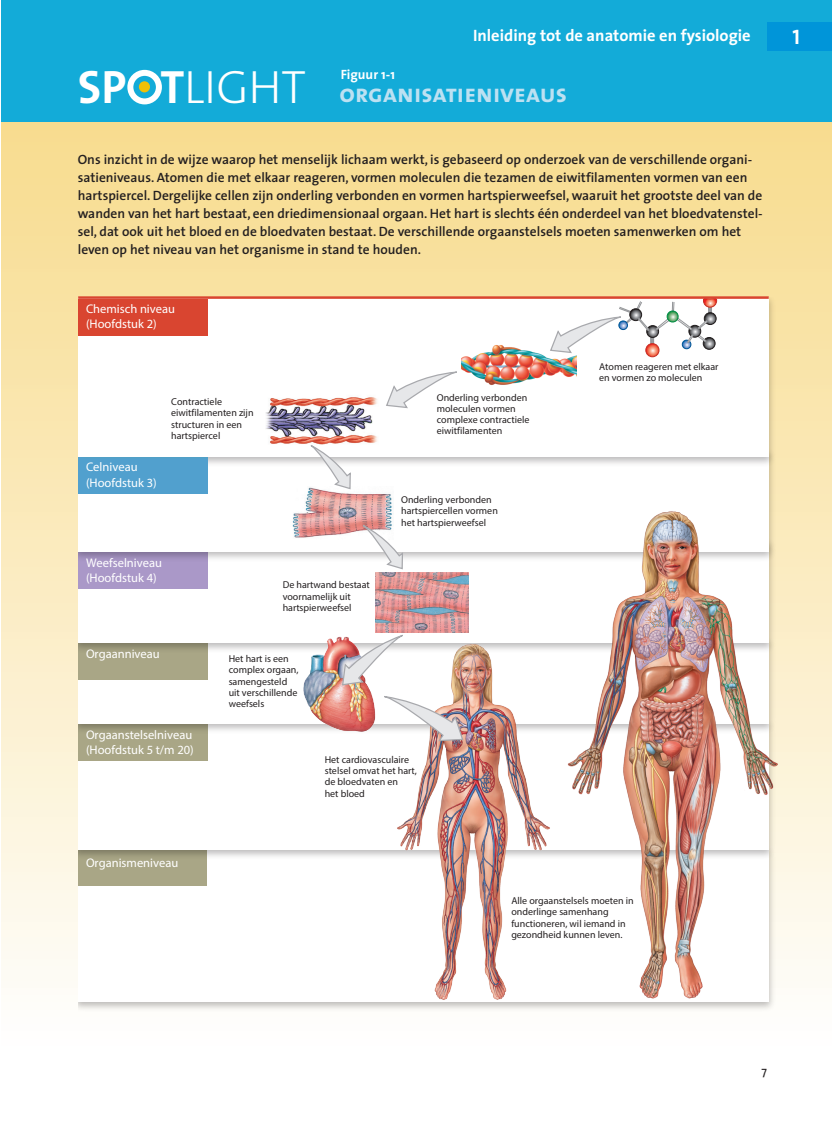
<style>
.page{position:relative;width:832px;height:1130px;background:#fff}
.page>*{position:absolute;margin:0;border:0;box-sizing:border-box;transform-origin:0 0}
.t1{font:25.5px "The Sans Bold Caps";color:#bde1f2}
.t2{font:21px "The Sans Bold Caps";color:#fff}
.t3{font:700 16.5px "The Sans";color:#fff}
.t4{font:600 13.5px/18px "The Sans";color:#231f20}
.t5{font:700 13.5px "The Sans";color:#fff}
.t6{font:700 condensed 12.45px/15px "Helvetica Neue LTW1 G";color:#fff}
.t7{font:12px "The Sans";color:#231f20}
.t8{font:10.05px/11.2px "Helvetica Neue LTW1 G";color:#231f20}
.s1{font-size:46.95px;color:#fff}
.s2{font-family:"The Sans Light Caps";font-size:46.95px;color:#fff}
</style>
<div class="page">
<div style="left:1px;top:0;width:831px;height:123px;background:#13abd8"></div>
<div style="left:127px;top:70px;width:35px;height:34px;border:6px solid #fff;border-radius:50%"></div>
<div style="left:139px;top:81px;width:11px;height:11px;background:#f0c008;border-radius:50%"></div>
<div style="left:767px;top:23px;width:65px;height:28px;background:#0095d9"></div>
<div style="left:1px;top:123px;width:831px;height:931px;background:linear-gradient(to bottom,#f8db8c,#fefefc)"></div>
<img style="left:78px;top:1001px;width:699px;height:10px">
<div style="left:78px;top:849px;width:690px;height:152px;background:#fff"></div>
<img style="left:206px;top:850px;width:352px;height:12px">
<div style="left:78px;top:722px;width:690px;height:127px;background:#fff"></div>
<div style="left:78px;top:640px;width:690px;height:84px;background:#fff"></div>
<div style="left:78px;top:541px;width:690px;height:101px;background:#fff"></div>
<div style="left:78px;top:451px;width:690px;height:101px;background:#fff"></div>
<img style="left:207px;top:297px;width:570px;height:172px">
<div style="left:78px;top:297px;width:690px;height:159px;background:#fff"></div>
<div style="left:78px;top:552px;width:130px;height:36px;background:#aa98c8"></div>
<div style="left:78px;top:456px;width:129px;height:37px;background:#51a0ce"></div>
<div style="left:78px;top:298px;width:130px;height:37px;background:#d94530"></div>
<svg style="left:78px;top:643px;width:130px;height:36px;background:#a4a181"></svg>
<div style="left:78px;top:849px;width:128px;height:36px;background:#a9a686"></div>
<div style="left:78px;top:724px;width:130px;height:36px;background:#a9a686"></div>
<svg style="left:646px;top:343px;width:13px;height:14px"></svg>
<div style="left:645px;top:343px;width:14px;height:14px;border:1px solid #c53124;border-radius:50%"></div>
<img style="left:462px;top:345px;width:114px;height:40px">
<img style="left:266px;top:397px;width:112px;height:48px">
<img style="left:292px;top:487px;width:100px;height:51px">
<img style="left:375px;top:572px;width:93px;height:60px">
<img style="left:395px;top:643px;width:157px;height:356px">
<img style="left:558px;top:494px;width:234px;height:515px">
<img style="left:302px;top:636px;width:74px;height:96px">
<svg style="left:310px;top:445px;width:42px;height:45px"></svg>
<svg style="left:362px;top:525px;width:42px;height:45px"></svg>
<svg style="left:549px;top:299px;width:168px;height:55px"></svg>
<svg style="left:386px;top:372px;width:71px;height:37px"></svg>
<svg style="left:341px;top:635px;width:63px;height:51px"></svg>
<svg style="left:383px;top:696px;width:81px;height:45px"></svg>
<hr style="left:78px;top:296px;width:690px;height:3px;background:#d94530">
<p class="t3" style="left:473px;top:21px;width:279px">Inleiding tot de anatomie en fysiologie</p>
<h2 class="t2" style="left:792px;top:19px;width:9px">1</h2>
<p class="t5" style="left:341px;top:63px;width:56px">Figuur 1-1</p>
<h1 class="t1" style="left:78px;top:72px;width:491px"><span class="s1">SP T</span><span class="s2">LIGHT</span> organisatieniveaus</h1>
<p class="t4" style="left:78px;top:150px;width:686px">Ons inzicht in de wijze waarop het menselijk lichaam werkt, is gebaseerd op onderzoek van de verschillende organi&shy;satieniveaus. Atomen die met elkaar reageren, vormen moleculen die tezamen de eiwitfilamenten vormen van een hartspiercel. Dergelijke cellen zijn onderling verbonden en vormen hartspierweefsel, waaruit het grootste deel van de wanden van het hart bestaat, een driedimensionaal orgaan. Het hart is slechts één onderdeel van het bloedvatenstel&shy;sel, dat ook uit het bloed en de bloedvaten bestaat. De verschillende orgaanstelsels moeten samenwerken om het leven op het niveau van het organisme in stand te houden.</p>
<p class="t6" style="left:86px;top:301px;width:91px">Chemisch niveau (Hoofdstuk 2)</p>
<p class="t6" style="left:86px;top:459px;width:72px">Celniveau (Hoofdstuk 3)</p>
<p class="t8" style="left:171px;top:396px;width:84px">Contractiele eiwitfilamenten zijn structuren in een hartspiercel</p>
<p class="t6" style="left:86px;top:554px;width:78px">Weefselniveau (Hoofdstuk 4)</p>
<p class="t6" style="left:86px;top:645px;width:75px">Orgaanniveau</p>
<p class="t8" style="left:283px;top:579px;width:89px">De hartwand bestaat voornamelijk uit hartspierweefsel</p>
<p class="t8" style="left:229px;top:653px;width:71px">Het hart is een complex orgaan, samengesteld uit verschillende weefsels</p>
<p class="t8" style="left:437px;top:391px;width:94px">Onderling verbonden moleculen vormen complexe contractiele eiwitfilamenten</p>
<p class="t8" style="left:401px;top:494px;width:98px">Onderling verbonden hartspiercellen vormen het hartspierweefsel</p>
<p class="t6" style="left:86px;top:726px;width:109px">Orgaanstelselniveau (Hoofdstuk 5 t/m 20)</p>
<p class="t6" style="left:86px;top:854px;width:94px">Organismeniveau</p>
<p class="t8" style="left:325px;top:753px;width:94px">Het cardiovasculaire stelsel omvat het hart, de bloedvaten en<br>het bloed</p>
<p class="t8" style="left:599px;top:361px;width:121px">Atomen reageren met elkaar en vormen zo moleculen</p>
<p class="t8" style="left:511px;top:894px;width:124px">Alle orgaanstelsels moeten in onderlinge samenhang functioneren, wil iemand in gezondheid kunnen leven.</p>
<p class="t7" style="left:761px;top:1061px;width:7px">7</p>
</div>
